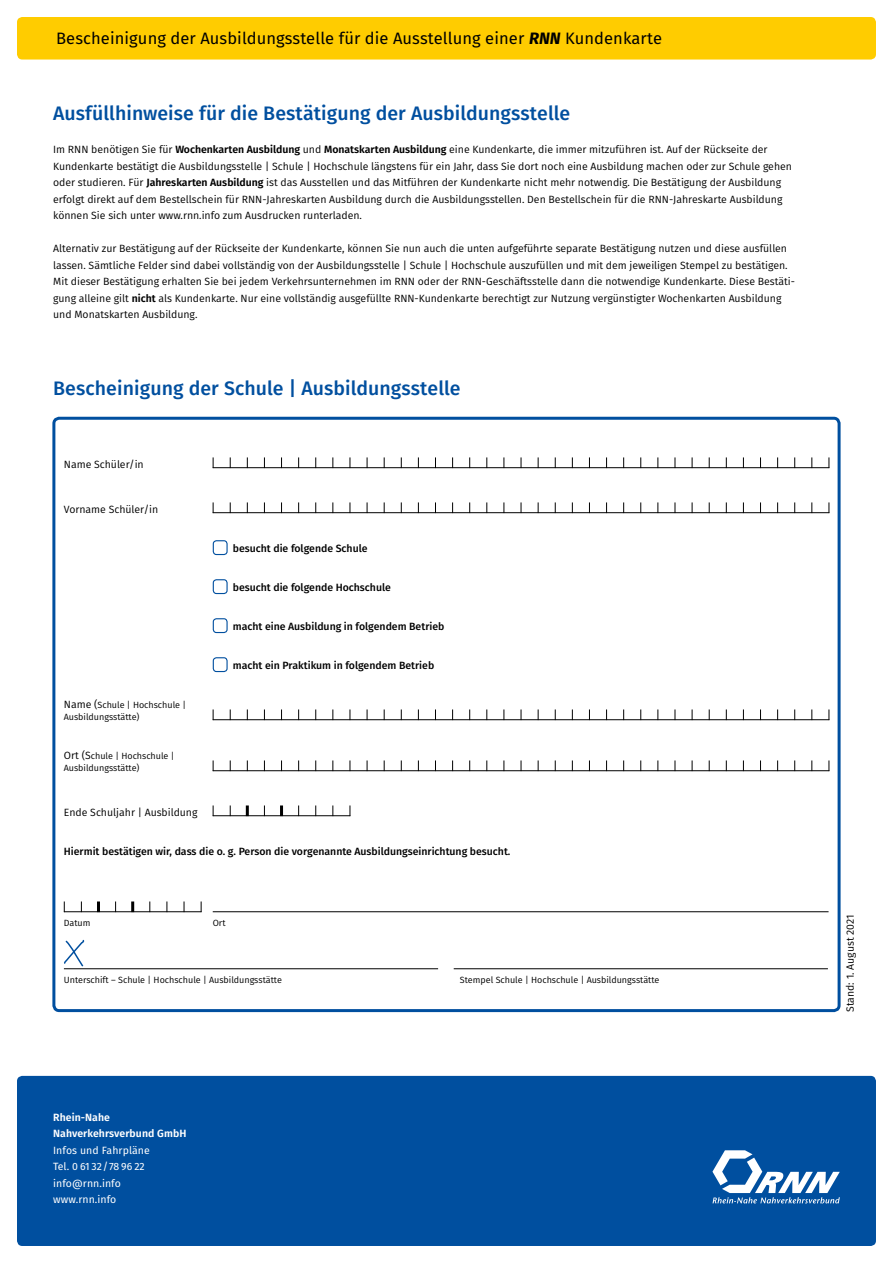
<style>
.page{position:relative;width:893px;height:1263px;background:#fff}
.page>*{position:absolute;margin:0;border:0;box-sizing:border-box;transform-origin:0 0}
.t1{font:500 19.5px "Fira Sans";letter-spacing:.005em;color:#004f9f}
.t2{font:16.5px "Fira Sans";letter-spacing:.005em;color:#000}
.t3{font:10.5px/16.5px "Fira Sans";color:#000}
.t4{font:500 10.5px "Fira Sans";color:#000}
.t5{font:10.5px/16.5px "Fira Sans";letter-spacing:.005em;color:#fff}
.t6{font:600 10.5px/16.5px "Fira Sans";letter-spacing:.005em;color:#fff}
.t7{font:9px/12px "Fira Sans";color:#000}
.s1{font-weight:700;font-style:italic}
.s2{font-weight:600}
.s3{font-size:10.5px}
</style>
<div class="page">
<div style="left:17px;top:17px;width:859px;height:43px;background:#fc0;border-radius:5px"></div>
<svg style="left:64px;top:939px;width:21px;height:28px"></svg>
<hr style="left:213px;top:467px;width:616px;height:1px;background:#000">
<hr style="left:213px;top:512px;width:616px;height:1px;background:#000">
<div style="left:213px;top:540px;width:15px;height:15px;border:1px solid #004f9f;border-radius:3px"></div>
<div style="left:213px;top:579px;width:15px;height:15px;border:1px solid #004f9f;border-radius:3px"></div>
<div style="left:213px;top:618px;width:15px;height:15px;border:1px solid #004f9f;border-radius:3px"></div>
<div style="left:213px;top:657px;width:15px;height:15px;border:1px solid #004f9f;border-radius:3px"></div>
<hr style="left:213px;top:719px;width:616px;height:1px;background:#000">
<hr style="left:213px;top:770px;width:616px;height:1px;background:#000">
<svg style="left:280px;top:805px;width:3px;height:10px"></svg>
<svg style="left:246px;top:805px;width:3px;height:10px"></svg>
<hr style="left:213px;top:815px;width:137px;height:1px;background:#000">
<svg style="left:131px;top:901px;width:3px;height:10px"></svg>
<svg style="left:97px;top:901px;width:3px;height:10px"></svg>
<hr style="left:64px;top:911px;width:137px;height:1px;background:#000">
<hr style="left:213px;top:911px;width:615px;height:1px;background:#000">
<hr style="left:64px;top:968px;width:374px;height:1px;background:#000">
<hr style="left:454px;top:968px;width:374px;height:1px;background:#000">
<div style="left:52px;top:417px;width:789px;height:595px;border:3px solid #004f9f;border-radius:5px"></div>
<div style="left:17px;top:1076px;width:859px;height:170px;background:#004f9f;border-radius:5px"></div>
<svg style="left:712px;top:1150px;width:128px;height:53px"></svg>
<h2 class="t2" style="left:56px;top:26px;width:607px">Bescheinigung der Ausbildungsstelle für die Ausstellung einer <span class="s1">RNN</span> Kundenkarte</h2>
<h1 class="t1" style="left:53px;top:98px;width:519px">Ausfüllhinweise für die Bestätigung der Ausbildungsstelle</h1>
<p class="t3" style="left:53px;top:141px;width:740px">Im RNN benötigen Sie für <span class="s2">Wochenkarten Ausbildung</span> und <span class="s2">Monatskarten Ausbildung</span> eine Kundenkarte, die immer mitzuführen ist. Auf der Rückseite der Kundenkarte bestätigt die Ausbildungsstelle | Schule | Hochschule längstens für ein Jahr, dass Sie dort noch eine Ausbildung machen oder zur Schule gehen oder studieren. Für <span class="s2">Jahreskarten Ausbildung</span> ist das Ausstellen und das Mitführen der Kundenkarte nicht mehr notwendig. Die Bestätigung der Ausbildung erfolgt direkt auf dem Bestellschein für RNN-Jahreskarten Ausbildung durch die Ausbildungsstellen. Den Bestellschein für die RNN-Jahreskarte Ausbildung können Sie sich unter www.rnn.info zum Ausdrucken runterladen.</p>
<p class="t3" style="left:53px;top:240px;width:743px">Alternativ zur Bestätigung auf der Rückseite der Kundenkarte, können Sie nun auch die unten aufgeführte separate Bestätigung nutzen und diese ausfüllen lassen. Sämtliche Felder sind dabei vollständig von der Ausbildungsstelle | Schule | Hochschule auszufüllen und mit dem jeweiligen Stempel zu bestätigen.<br>Mit dieser Bestätigung erhalten Sie bei jedem Verkehrsunternehmen im RNN oder der RNN-Geschäftsstelle dann die notwendige Kundenkarte. Diese Bestäti&shy;gung alleine gilt <span class="s2">nicht</span> als Kundenkarte. Nur eine vollständig ausgefüllte RNN-Kundenkarte berechtigt zur Nutzung vergünstigter Wochenkarten Ausbildung und Monatskarten Ausbildung.</p>
<h1 class="t1" style="left:53px;top:373px;width:409px">Bescheinigung der Schule | Ausbildungsstelle</h1>
<p class="t3" style="left:64px;top:456px;width:81px">Name Schüler/in</p>
<p class="t3" style="left:64px;top:501px;width:96px">Vorname Schüler/in</p>
<p class="t4" style="left:233px;top:540px;width:136px">besucht die folgende Schule</p>
<p class="t4" style="left:233px;top:579px;width:160px">besucht die folgende Hochschule</p>
<p class="t4" style="left:233px;top:618px;width:213px">macht eine Ausbildung in folgendem Betrieb</p>
<p class="t4" style="left:233px;top:657px;width:203px">macht ein Praktikum in folgendem Betrieb</p>
<p class="t7" style="left:64px;top:699px;width:124px"><span class="s3">Name (</span>Schule | Hochschule |<br>Ausbildungsstätte)</p>
<p class="t7" style="left:64px;top:750px;width:112px"><span class="s3">Ort (S</span>chule | Hochschule |<br>Ausbildungsstätte)</p>
<p class="t3" style="left:64px;top:804px;width:135px">Ende Schuljahr | Ausbildung</p>
<p class="t4" style="left:64px;top:843px;width:448px">Hiermit bestätigen wir, dass die o. g. Person die vorgenannte Ausbildungseinrichtung besucht.</p>
<p class="t7" style="left:64px;top:916px;width:28px">Datum</p>
<p class="t7" style="left:213px;top:916px;width:14px">Ort</p>
<p class="t7" style="left:64px;top:973px;width:219px">Unterschift – Schule | Hochschule | Ausbildungsstätte</p>
<p class="t7" style="left:460px;top:973px;width:201px">Stempel Schule | Hochschule | Ausbildungsstätte</p>
<p class="t6" style="left:53px;top:1108px;width:135px">Rhein-Nahe<br>Nahverkehrsverbund GmbH</p>
<p class="t5" style="left:53px;top:1142px;width:98px">Infos und Fahrpläne<br>Tel. 0 61 32/78 96 22 info@rnn.info www.rnn.info</p>
<p class="t3" style="left:842px;top:1012px;width:99px;rotate:-90deg">Stand: 1. August 2021</p>
</div>
